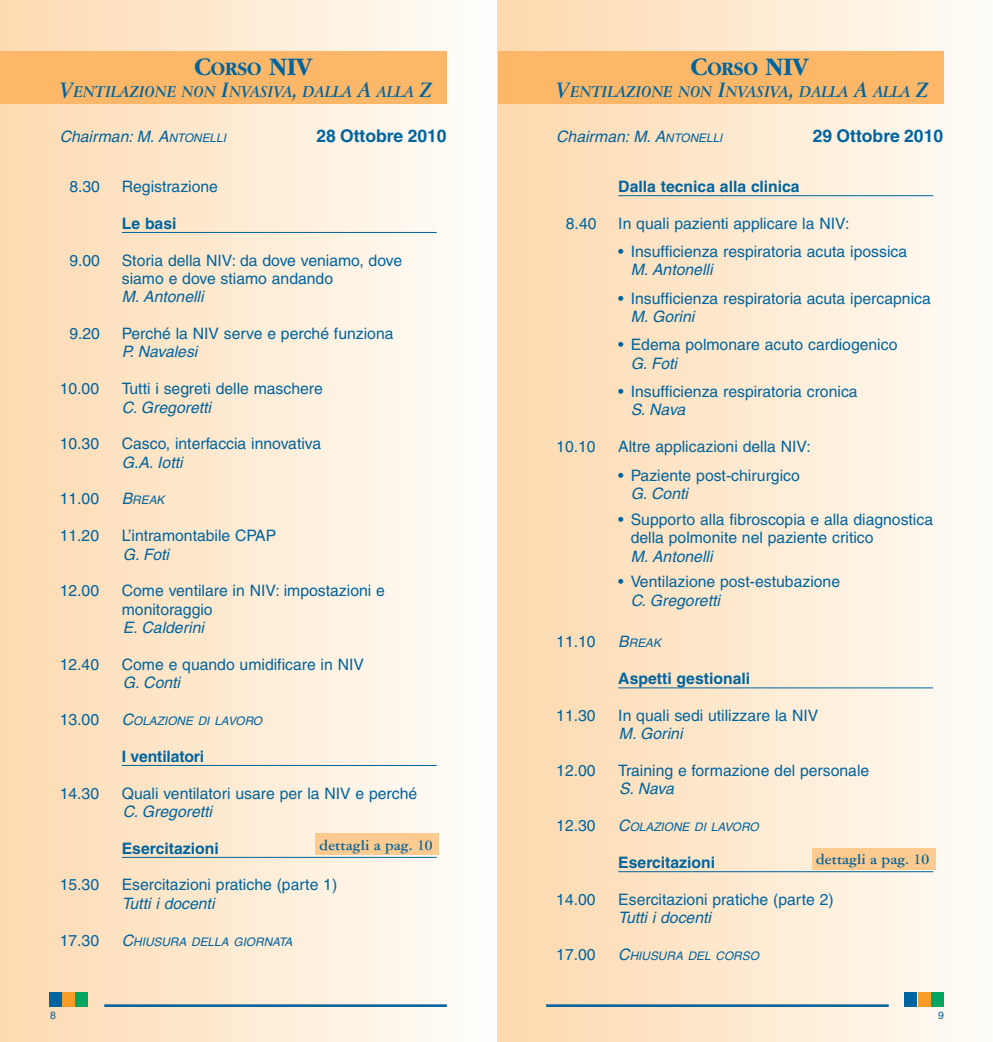
<style>
.page{position:relative;width:993px;height:1042px;background:#fff}
.page>*{position:absolute;margin:0;border:0;box-sizing:border-box;transform-origin:0 0}
.t1{font:700 26.25px "Garamond";color:#00649e;scale:.95 1}
.t2{font:italic 700 17.68px "Garamond Three";letter-spacing:-.025em;color:#00649e;scale:.9 1}
.t3{font:700 17.5px "Helvetica";color:#00649e}
.t4{font:15.75px/18.4px "Helvetica";color:#00649e}
.t5{font:italic 15.75px "Helvetica";color:#00649e}
.t6{font:700 15.75px "Helvetica";color:#00649e}
.t7{font:700 15.75px "Garamond Three";color:#00649e}
.t8{font:italic 11.9px "Helvetica";color:#00649e}
.t9{font:10.5px "Helvetica";color:#00649e}
.s1{font-size:19.6px}
.s2{font-size:23.62px}
.s3{font-size:11.9px}
.s4{font-size:15.75px}
</style>
<div class="page">
<div style="left:496px;top:0;width:496px;height:1042px;background:linear-gradient(to right,#fed8ac,#fefcf7)"></div>
<div style="left:0;top:0;width:496px;height:1042px;background:linear-gradient(to right,#fed9af,#fefefc)"></div>
<hr style="left:104px;top:1004px;width:342px;height:3px;background:#00649e">
<div style="left:62px;top:992px;width:13px;height:14px;background:#f89c27"></div>
<div style="left:75px;top:992px;width:13px;height:14px;background:#00a65f"></div>
<div style="left:49px;top:992px;width:13px;height:14px;background:#00649e"></div>
<div style="left:0;top:52px;width:446px;height:52px;background:#fcb868"></div>
<div style="left:497px;top:52px;width:446px;height:52px;background:#fcb868"></div>
<hr style="left:122px;top:232px;width:314px;height:1px;background:#00649e">
<hr style="left:122px;top:765px;width:314px;height:1px;background:#00649e">
<hr style="left:122px;top:857px;width:314px;height:1px;background:#00649e">
<div style="left:315px;top:834px;width:123px;height:21px;background:#fdcb8f"></div>
<hr style="left:618px;top:195px;width:314px;height:1px;background:#00649e">
<hr style="left:618px;top:687px;width:314px;height:1px;background:#00649e">
<hr style="left:618px;top:871px;width:314px;height:1px;background:#00649e">
<div style="left:811px;top:848px;width:123px;height:21px;background:#fdcb8f"></div>
<hr style="left:546px;top:1004px;width:342px;height:3px;background:#00649e">
<div style="left:917px;top:992px;width:13px;height:14px;background:#f89c27"></div>
<div style="left:930px;top:992px;width:13px;height:14px;background:#00a65f"></div>
<div style="left:904px;top:992px;width:12px;height:14px;background:#00649e"></div>
<h1 class="t1" style="left:194px;top:56px;width:125px">C<span class="s1">ORSO</span> NIV</h1>
<p class="t2" style="left:60px;top:86px;width:415px"><span class="s2">V</span>ENTILAZIONE NON <span class="s2">I</span>NVASIVA<span class="s2">,</span> DALLA <span class="s2">A</span> ALLA <span class="s2">Z</span></p>
<p class="t5" style="left:60px;top:131px;width:170px">Chairman:M.A<span class="s3">NTONELLI</span></p>
<p class="t3" style="left:316px;top:129px;width:132px">28 Ottobre 2010</p>
<p class="t4" style="left:69px;top:179px;width:32px">8.30</p>
<p class="t4" style="left:122px;top:179px;width:98px">Registrazione</p>
<p class="t6" style="left:122px;top:217px;width:56px">Le basi</p>
<p class="t4" style="left:69px;top:252px;width:32px">9.00</p>
<p class="t4" style="left:122px;top:252px;width:282px">Storia della NIV: da dove veniamo, dove siamo e dove stiamo andando</p>
<p class="t5" style="left:122px;top:291px;width:86px">M.Antonelli</p>
<p class="t4" style="left:69px;top:326px;width:32px">9.20</p>
<p class="t4" style="left:122px;top:326px;width:273px">Perché la NIV serve e perché funziona</p>
<p class="t5" style="left:122px;top:346px;width:80px">P.Navalesi</p>
<p class="t4" style="left:60px;top:381px;width:41px">10.00</p>
<p class="t4" style="left:122px;top:381px;width:202px">Tutti i segreti delle maschere</p>
<p class="t5" style="left:122px;top:401px;width:94px">C.Gregoretti</p>
<p class="t4" style="left:60px;top:436px;width:41px">10.30</p>
<p class="t4" style="left:122px;top:436px;width:201px">Casco, interfaccia innovativa</p>
<p class="t5" style="left:122px;top:456px;width:65px">G.A.Iotti</p>
<p class="t4" style="left:60px;top:491px;width:41px">11.00</p>
<p class="t8" style="left:122px;top:496px;width:44px"><span class="s4">B</span>REAK</p>
<p class="t4" style="left:60px;top:528px;width:41px">11.20</p>
<p class="t4" style="left:122px;top:528px;width:156px">L’intramontabile CPAP</p>
<p class="t5" style="left:123px;top:548px;width:51px">G.Foti</p>
<p class="t4" style="left:60px;top:583px;width:41px">12.00</p>
<p class="t4" style="left:122px;top:583px;width:264px">Come ventilare in NIV: impostazioni e monitoraggio</p>
<p class="t5" style="left:123px;top:622px;width:86px">E.Calderini</p>
<p class="t4" style="left:60px;top:656px;width:41px">12.40</p>
<p class="t4" style="left:122px;top:656px;width:243px">Come e quando umidificare in NIV</p>
<p class="t5" style="left:123px;top:677px;width:62px">G.Conti</p>
<p class="t4" style="left:60px;top:712px;width:41px">13.00</p>
<p class="t8" style="left:122px;top:716px;width:144px"><span class="s4">C</span>OLAZIONE DI LAVORO</p>
<p class="t6" style="left:122px;top:750px;width:84px">I ventilatori</p>
<p class="t4" style="left:60px;top:785px;width:41px">14.30</p>
<p class="t4" style="left:122px;top:785px;width:297px">Quali ventilatori usare per la NIV e perché</p>
<p class="t5" style="left:123px;top:805px;width:94px">C.Gregoretti</p>
<p class="t6" style="left:122px;top:842px;width:98px">Esercitazioni</p>
<p class="t4" style="left:60px;top:877px;width:41px">15.30</p>
<p class="t4" style="left:122px;top:877px;width:217px">Esercitazioni pratiche (parte 1)</p>
<p class="t5" style="left:122px;top:897px;width:97px">Tutti i docenti</p>
<p class="t4" style="left:60px;top:932px;width:41px">17.30</p>
<p class="t8" style="left:122px;top:937px;width:174px"><span class="s4">C</span>HIUSURA DELLA GIORNATA</p>
<p class="t7" style="left:319px;top:839px;width:115px">dettagli a pag. 10</p>
<p class="t9" style="left:50px;top:1012px;width:7px">8</p>
<h1 class="t1" style="left:690px;top:56px;width:125px">C<span class="s1">ORSO</span> NIV</h1>
<p class="t2" style="left:556px;top:86px;width:415px"><span class="s2">V</span>ENTILAZIONE NON <span class="s2">I</span>NVASIVA<span class="s2">,</span> DALLA <span class="s2">A</span> ALLA <span class="s2">Z</span></p>
<p class="t5" style="left:556px;top:131px;width:170px">Chairman:M.A<span class="s3">NTONELLI</span></p>
<p class="t3" style="left:812px;top:129px;width:132px">29 Ottobre 2010</p>
<p class="t6" style="left:618px;top:181px;width:183px">Dalla tecnica alla clinica</p>
<p class="t4" style="left:565px;top:215px;width:32px">8.40</p>
<p class="t4" style="left:618px;top:215px;width:232px">In quali pazienti applicare la NIV:</p>
<p class="t4" style="left:618px;top:244px;width:290px">• Insufficienza respiratoria acuta ipossica</p>
<p class="t5" style="left:630px;top:264px;width:86px">M.Antonelli</p>
<p class="t4" style="left:618px;top:290px;width:314px">• Insufficienza respiratoria acuta ipercapnica</p>
<p class="t5" style="left:630px;top:311px;width:68px">M.Gorini</p>
<p class="t4" style="left:618px;top:337px;width:280px">• Edema polmonare acuto cardiogenico</p>
<p class="t5" style="left:630px;top:357px;width:51px">G.Foti</p>
<p class="t4" style="left:618px;top:384px;width:241px">• Insufficienza respiratoria cronica</p>
<p class="t5" style="left:630px;top:404px;width:59px">S.Nava</p>
<p class="t4" style="left:556px;top:439px;width:41px">10.10</p>
<p class="t4" style="left:618px;top:439px;width:194px">Altre applicazioni della NIV:</p>
<p class="t4" style="left:618px;top:467px;width:183px">• Paziente post-chirurgico</p>
<p class="t5" style="left:630px;top:488px;width:62px">G.Conti</p>
<p class="t4" style="left:630px;top:511px;width:304px;text-indent:-12px">• Supporto alla fibroscopia e alla diagnostica della polmonite nel paziente critico</p>
<p class="t5" style="left:630px;top:550px;width:86px">M.Antonelli</p>
<p class="t4" style="left:618px;top:574px;width:223px">• Ventilazione post-estubazione</p>
<p class="t5" style="left:630px;top:594px;width:94px">C.Gregoretti</p>
<p class="t4" style="left:556px;top:634px;width:41px">11.10</p>
<p class="t8" style="left:618px;top:639px;width:44px"><span class="s4">B</span>REAK</p>
<p class="t6" style="left:618px;top:673px;width:133px">Aspetti gestionali</p>
<p class="t4" style="left:556px;top:708px;width:41px">11.30</p>
<p class="t4" style="left:618px;top:708px;width:201px">In quali sedi utilizzare la NIV</p>
<p class="t5" style="left:618px;top:728px;width:68px">M.Gorini</p>
<p class="t4" style="left:556px;top:763px;width:41px">12.00</p>
<p class="t4" style="left:618px;top:763px;width:252px">Training e formazione del personale</p>
<p class="t5" style="left:619px;top:783px;width:59px">S.Nava</p>
<p class="t4" style="left:556px;top:818px;width:41px">12.30</p>
<p class="t8" style="left:618px;top:822px;width:144px"><span class="s4">C</span>OLAZIONE DI LAVORO</p>
<p class="t6" style="left:618px;top:856px;width:98px">Esercitazioni</p>
<p class="t4" style="left:556px;top:891px;width:41px">14.00</p>
<p class="t4" style="left:618px;top:891px;width:217px">Esercitazioni pratiche (parte 2)</p>
<p class="t5" style="left:618px;top:912px;width:97px">Tutti i docenti</p>
<p class="t4" style="left:556px;top:946px;width:41px">17.00</p>
<p class="t8" style="left:618px;top:951px;width:144px"><span class="s4">C</span>HIUSURA DEL CORSO</p>
<p class="t7" style="left:815px;top:854px;width:115px">dettagli a pag. 10</p>
<p class="t9" style="left:937px;top:1012px;width:7px">9</p>
</div>
